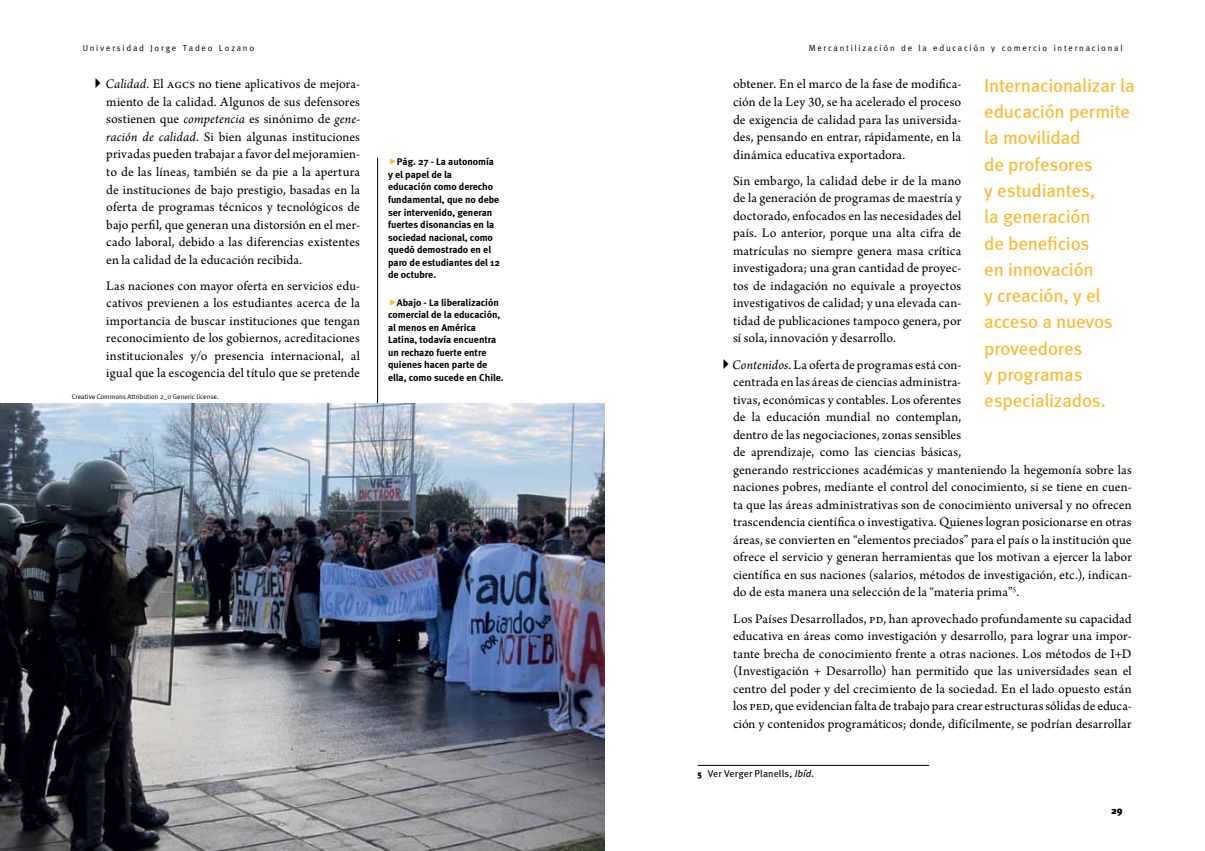
<style>
.page{position:relative;width:1205px;height:851px;background:#fff}
.page>*{position:absolute;margin:0;border:0;box-sizing:border-box;transform-origin:0 0}
.t1{font:18.75px/26.2px "Meta";letter-spacing:-.01em;color:#fdb924}
.t2{font:13.75px/17.5px "Arno Pro";letter-spacing:.01em;color:#000;text-align:justify}
.t3{font:700 10px/12.5px "Meta";color:#000}
.t4{font:10px "Meta";letter-spacing:.015em;color:#000}
.t5{font:900 10px "Meta";color:#000}
.t6{font:8.75px "Meta Normal";letter-spacing:.2em;color:#000}
.t7{font:6.88px "Meta Normal";color:#000}
.s1{font-style:italic}
.s2{font-weight:900;font-size:8.75px}
.s3{font-family:"Meta Book LF";font-style:italic}
</style>
<div class="page">
<hr style="left:377px;top:157px;width:1px;height:248px;background:#000">
<img style="left:0;top:403px;width:604px;height:447px">
<hr style="left:698px;top:765px;width:231px;height:1px;background:#000">
<p class="t6" style="left:83px;top:43px;width:173px">Universidad Jorge Tadeo Lozano</p>
<p class="t2" style="left:105px;top:76px;width:256px"><span class="s1">Calidad.</span> El agcs no tiene aplicativos de mejora&shy;miento de la calidad. Algunos de sus defensores sostienen que <span class="s1">competencia</span> es sinónimo de <span class="s1">gene&shy;ración de calidad</span>. Si bien algunas instituciones privadas pueden trabajar a favor del mejoramien&shy;to de las líneas, también se da pie a la apertura de instituciones de bajo prestigio, basadas en la oferta de programas técnicos y tecnológicos de bajo perfil, que generan una distorsión en el mer&shy;cado laboral, debido a las diferencias existentes en la calidad de la educación recibida.</p>
<p class="t2" style="left:106px;top:277px;width:255px">Las naciones con mayor oferta en servicios edu&shy;cativos previenen a los estudiantes acerca de la importancia de buscar instituciones que tengan reconocimiento de los gobiernos, acreditaciones institucionales y/o presencia internacional, al igual que la escogencia del título que se pretende</p>
<p class="t7" style="left:72px;top:393px;width:149px">Creative Commons Attribution 2_0 Generic license.</p>
<p class="t3" style="left:388px;top:156px;width:113px;text-indent:9px">Pág. 27 - La autonomía y el papel de la<br>educación como derecho fundamental, que no debe ser intervenido, generan fuertes disonancias en la sociedad nacional, como quedó demostrado en el paro de estudiantes del 12 de octubre.</p>
<p class="t3" style="left:388px;top:296px;width:117px;text-indent:9px">Abajo - La liberalización comercial de la educación, al menos en América<br>Latina, todavía encuentra un rechazo fuerte entre quienes hacen parte de ella, como sucede en Chile.</p>
<p class="t6" style="left:809px;top:43px;width:315px">Mercantilización de la educación y comercio internacional</p>
<h1 class="t1" style="left:984px;top:72px;width:152px">Internacionalizar la educación permite la movilidad<br>de profesores<br>y estudiantes,<br>la generación<br>de beneficios<br>en innovación<br>y creación, y el acceso a nuevos proveedores<br>y programas especializados.</h1>
<p class="t2" style="left:733px;top:76px;width:230px">obtener. En el marco de la fase de modifica&shy;ción de la Ley 30, se ha acelerado el proceso de exigencia de calidad para las universida&shy;des, pensando en entrar, rápidamente, en la dinámica educativa exportadora.</p>
<p class="t2" style="left:733px;top:173px;width:230px">Sin embargo, la calidad debe ir de la mano de la generación de programas de maestría y doctorado, enfocados en las necesidades del país. Lo anterior, porque una alta cifra de matrículas no siempre genera masa crítica investigadora; una gran cantidad de proyec&shy;tos de indagación no equivale a proyectos investigativos de calidad; y una elevada can&shy;tidad de publicaciones tampoco genera, por sí sola, innovación y desarrollo.</p>
<p class="t2" style="left:732px;top:356px;width:401px;text-align:left"><span class="s1">Contenidos</span>. La oferta de programas está con-<br>centrada en las áreas de ciencias administra-<br>tivas, económicas y contables. Los oferentes<br>de la educación mundial no contemplan,<br>dentro de las negociaciones, zonas sensibles<br>de aprendizaje, como las ciencias básicas,<br>generando restricciones académicas y manteniendo la hegemonía sobre las naciones pobres, mediante el control del conocimiento, si se tiene en cuen&shy;ta que las áreas administrativas son de conocimiento universal y no ofrecen trascendencia científica o investigativa. Quienes logran posicionarse en otras áreas, se convierten en “elementos preciados” para el país o la institución que ofrece el servicio y generan herramientas que los motivan a ejercer la labor científica en sus naciones (salarios, métodos de investigación, etc.), indican&shy;do de esta manera una selección de la “materia prima”<sup>5</sup>.</p>
<p class="t2" style="left:733px;top:610px;width:400px">Los Países Desarrollados, pd, han aprovechado profundamente su capacidad educativa en áreas como investigación y desarrollo, para lograr una impor&shy;tante brecha de conocimiento frente a otras naciones. Los métodos de I+D (Investigación + Desarrollo) han permitido que las universidades sean el centro del poder y del crecimiento de la sociedad. En el lado opuesto están los ped, que evidencian falta de trabajo para crear estructuras sólidas de educa&shy;ción y contenidos programáticos; donde, difícilmente, se podrían desarrollar</p>
<p class="t4" style="left:698px;top:767px;width:118px"><span class="s2">5</span> Ver Verger Planells, <span class="s3">Ibíd.</span></p>
<p class="t5" style="left:1111px;top:804px;width:13px">29</p>
</div>
